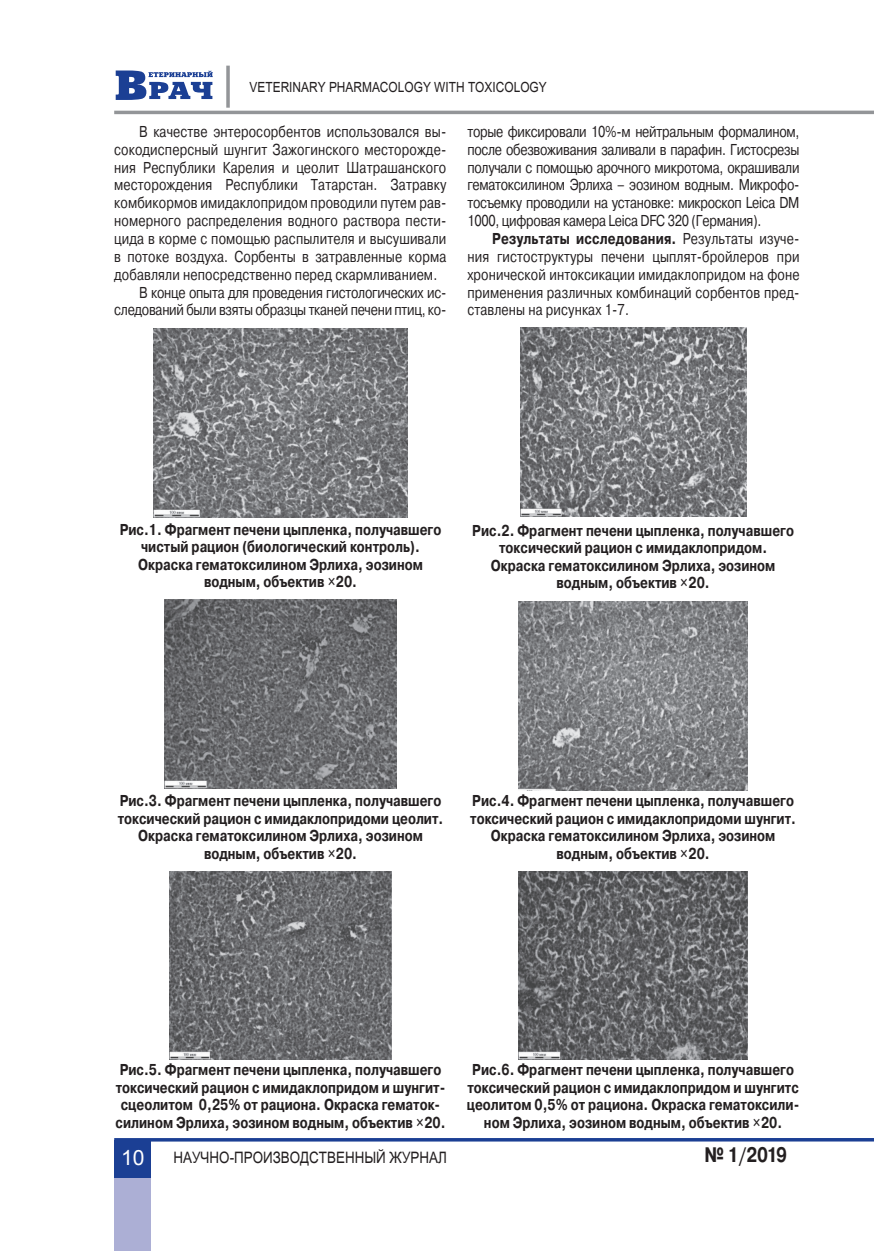
<style>
.page{position:relative;width:874px;height:1251px;background:#fff}
.page>*{position:absolute;margin:0;border:0;box-sizing:border-box;transform-origin:0 0}
.t1{font:700 21px "Pragmatica";color:#231f20;scale:.8 1}
.t2{font:21px "Arial T Cyr";color:#fff}
.t3{font:700 15.75px/17.5px "Pragmatica";color:#231f20;text-align:center;scale:.8 1}
.t4{font:15.75px/17.8px "Pragmatica";letter-spacing:.01em;color:#231f20;text-align:justify;scale:.8 1}
.t5{font:15.75px "Pragmatica";letter-spacing:-.02em;color:#231f20;scale:.8 1}
.t6{font:15.75px "Arial T Cyr";color:#231f20;scale:.85 1}
.t7{font:14px "Arial T Cyr";color:#231f20;scale:.85 1}
.s1{font-weight:700}
</style>
<div class="page">
<hr style="left:114px;top:111px;width:759px;height:3px;background:#939598">
<svg style="left:226px;top:66px;width:4px;height:42px"></svg>
<svg style="left:114px;top:1138px;width:759px;height:3px;background:#1e4195"></svg>
<div style="left:114px;top:1140px;width:37px;height:110px;background:#acafd5"></div>
<div style="left:114px;top:1139px;width:37px;height:38px;background:#1b3f94"></div>
<svg style="left:116px;top:70px;width:97px;height:30px"></svg>
<img style="left:153px;top:329px;width:254px;height:188px">
<img style="left:520px;top:327px;width:225px;height:189px">
<img style="left:164px;top:599px;width:233px;height:189px">
<img style="left:518px;top:601px;width:229px;height:189px">
<img style="left:170px;top:871px;width:221px;height:188px">
<img style="left:518px;top:871px;width:229px;height:188px">
<p class="t7" style="left:249px;top:79px;width:351px">VETERINARY PHARMACOLOGY WITH TOXICOLOGY</p>
<p class="t4" style="left:139px;top:123px;width:385px">В качестве энтеросорбентов использовался вы-</p>
<p class="t4" style="left:114px;top:141px;width:416px">сокодисперсный шунгит Зажогинского месторожде-</p>
<p class="t4" style="left:114px;top:158px;width:416px">ния Республики Карелия и цеолит Шатрашанского</p>
<p class="t4" style="left:114px;top:176px;width:416px">месторождения Республики Татарстан. Затравку</p>
<p class="t4" style="left:114px;top:194px;width:416px">комбикормов имидаклопридом проводили путем рав-</p>
<p class="t4" style="left:114px;top:212px;width:416px">номерного распределения водного раствора пести-</p>
<p class="t4" style="left:114px;top:230px;width:416px">цида в корме с помощью распылителя и высушивали</p>
<p class="t4" style="left:114px;top:248px;width:416px">в потоке воздуха. Сорбенты в затравленные корма</p>
<p class="t4" style="left:114px;top:265px;width:405px">добавляли непосредственно перед скармливанием.</p>
<p class="t5" style="left:139px;top:282px;width:385px">В конце опыта для проведения гистологических ис-</p>
<p class="t5" style="left:114px;top:300px;width:416px">следований были взяты образцы тканей печени птиц, ко-</p>
<p class="t4" style="left:467px;top:123px;width:416px">торые фиксировали 10%-м нейтральным формалином, после обезвоживания заливали в парафин. Гистосрезы получали с помощью арочного микротома, окрашивали гематоксилином Эрлиха – эозином водным. Микрофо&shy;тосъемку проводили на установке: микроскоп Leica DM 1000, цифровая камера Leica DFC 320 (Германия).</p>
<p class="t4" style="left:467px;top:230px;width:416px;text-indent:25px"><span class="s1">Результаты исследования.</span> Результаты изуче&shy;ния гистоструктуры печени цыплят-бройлеров при хронической интоксикации имидаклопридом на фоне применения различных комбинаций сорбентов пред&shy;ставлены на рисунках 1-7.</p>
<p class="t3" style="left:120px;top:520px;width:403px">Рис.1. Фрагмент печени цыпленка, получавшего чистый рацион (биологический контроль).<br>Окраска гематоксилином Эрлиха, эозином водным, объектив ×20.</p>
<p class="t3" style="left:472px;top:521px;width:403px">Рис.2. Фрагмент печени цыпленка, получавшего токсический рацион с имидаклопридом.<br>Окраска гематоксилином Эрлиха, эозином водным, объектив ×20.</p>
<p class="t3" style="left:118px;top:792px;width:408px">Рис.3. Фрагмент печени цыпленка, получавшего токсический рацион с имидаклопридоми цеолит.<br>Окраска гематоксилином Эрлиха, эозином водным, объектив ×20.</p>
<p class="t3" style="left:470px;top:792px;width:408px">Рис.4. Фрагмент печени цыпленка, получавшего токсический рацион с имидаклопридоми шунгит.<br>Окраска гематоксилином Эрлиха, эозином водным, объектив ×20.</p>
<p class="t3" style="left:115px;top:1061px;width:414px">Рис.5. Фрагмент печени цыпленка, получавшего токсический рацион с имидаклопридом и шунгит&shy;сцеолитом 0,25% от рациона. Окраска гематок&shy;силином Эрлиха, эозином водным, объектив ×20.</p>
<p class="t3" style="left:466px;top:1061px;width:417px">Рис.6. Фрагмент печени цыпленка, получавшего токсический рацион с имидаклопридом и шунгитс цеолитом 0,5% от рациона. Окраска гематоксили&shy;ном Эрлиха, эозином водным, объектив ×20.</p>
<h1 class="t2" style="left:121px;top:1145px;width:25px">10</h1>
<p class="t6" style="left:173px;top:1148px;width:323px">НАУЧНО-ПРОИЗВОДСТВЕННЫЙ ЖУРНАЛ</p>
<h1 class="t1" style="left:704px;top:1140px;width:105px">№ 1/2019</h1>
</div>
